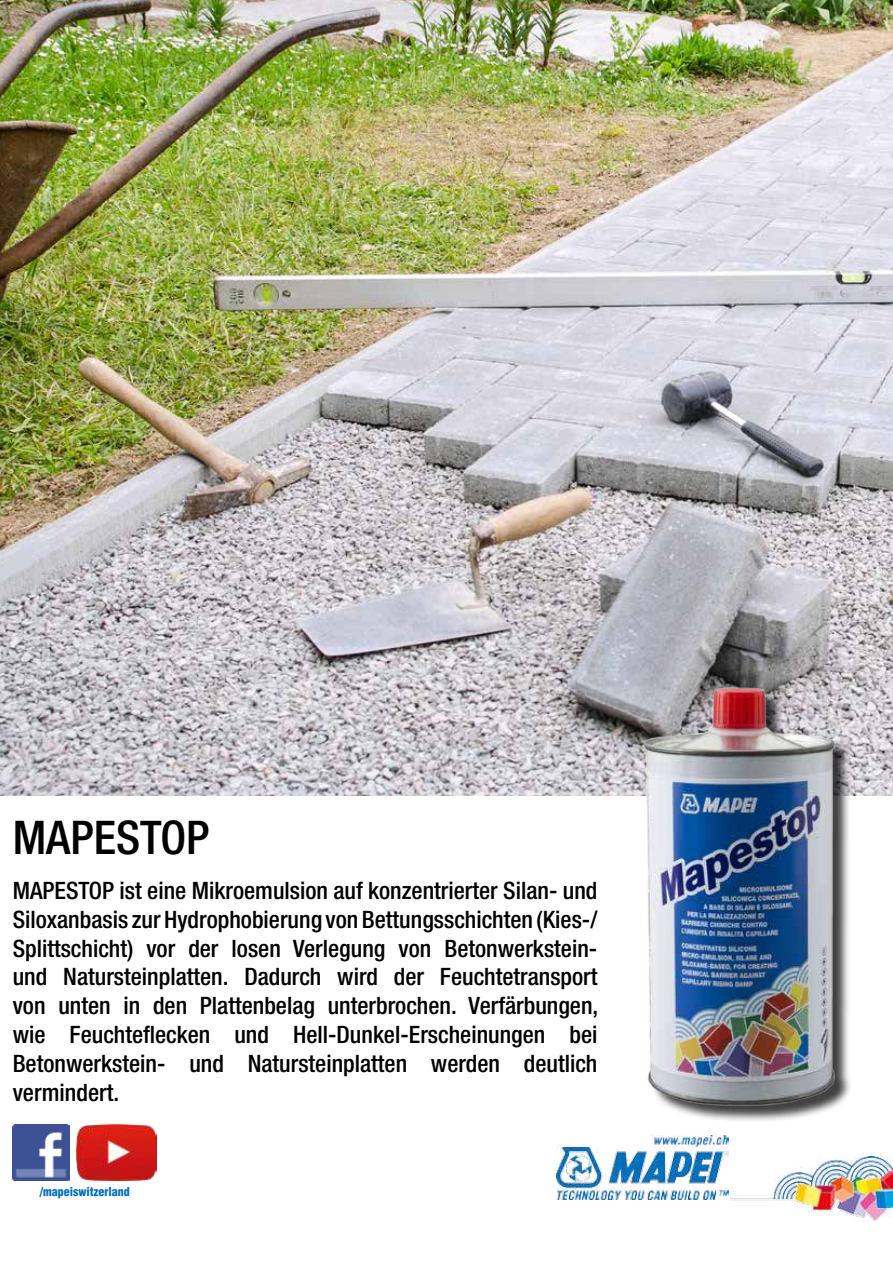
<style>
.page{position:relative;width:893px;height:1263px;background:#fff}
.page>*{position:absolute;margin:0;border:0;box-sizing:border-box;transform-origin:0 0}
.t1{font:500 condensed 46.5px "Helvetica Neue LT Std";color:#000}
.t2{font:500 condensed 24px/28.8px "Helvetica Neue LT Std";color:#000;text-align:justify}
.t3{font:900 condensed 12px "Helvetica";color:#006fb9}
</style>
<div class="page">
<img style="left:556px;top:1135px;width:172px;height:64px">
<img style="left:730px;top:1157px;width:163px;height:63px">
<img style="left:0;top:0;width:893px;height:795px">
<img style="left:13px;top:1124px;width:56px;height:56px">
<img style="left:77px;top:1124px;width:80px;height:56px">
<img style="left:603px;top:659px;width:285px;height:462px">
<h1 class="t1" style="left:13px;top:810px;width:198px">MAPESTOP</h1>
<p class="t2" style="left:13px;top:876px;width:587px">MAPESTOP ist eine Mikroemulsion auf konzentrierter Silan- und Siloxanbasis zur Hydrophobierung von Bettungsschichten (Kies-/ Splittschicht) vor der losen Verlegung von Betonwerkstein&shy;und Natursteinplatten. Dadurch wird der Feuchtetransport von unten in den Plattenbelag unterbrochen. Verfärbungen, wie Feuchteflecken und Hell-Dunkel-Erscheinungen bei Betonwerkstein- und Natursteinplatten werden deutlich vermindert.</p>
<p class="t3" style="left:40px;top:1184px;width:91px">/mapeiswitzerland</p>
</div>
